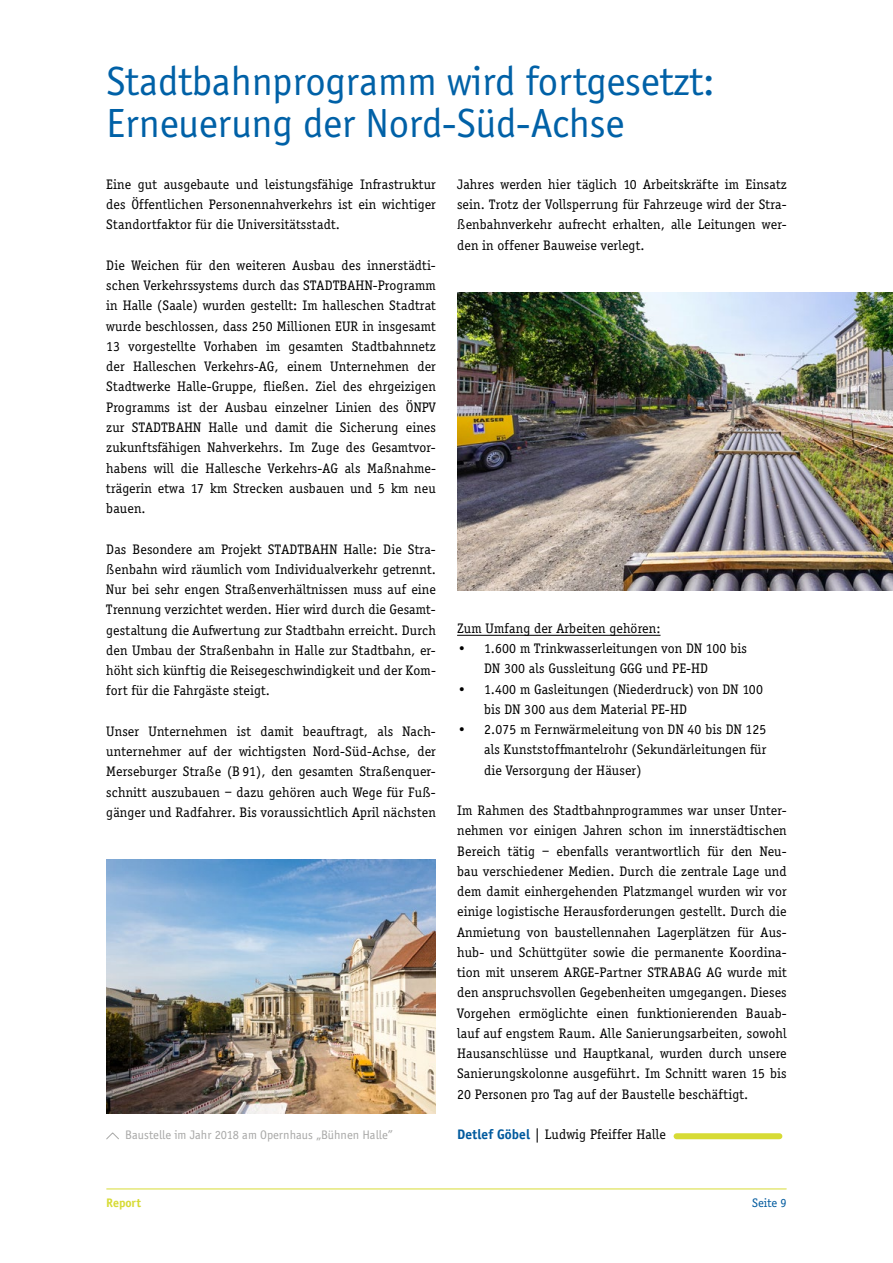
<style>
.page{position:relative;width:893px;height:1263px;background:#fff}
.page>*{position:absolute;margin:0;border:0;box-sizing:border-box;transform-origin:0 0}
.t1{font:42px/42px "Officina Sans";letter-spacing:-.005em;color:#0061a7}
.t2{font:14.25px/20.2px "Officina Serif";letter-spacing:.01em;color:#000;text-align:justify}
.t3{font:12.75px "Officina Sans";color:#a8a8a7}
.t4{font:700 12.75px "Officina Sans";color:#d7db35}
.t5{font:12.75px "Officina Serif";color:#005a9e}
.s1{font-family:"Officina Sans";font-weight:700;color:#005a9e}
</style>
<div class="page">
<img style="left:457px;top:292px;width:436px;height:298px">
<img style="left:106px;top:859px;width:330px;height:255px">
<hr style="left:107px;top:1188px;width:679px;height:1px;background:#d7db35">
<svg style="left:106px;top:1132px;width:13px;height:8px"></svg>
<hr style="left:457px;top:635px;width:203px;height:1px;background:#000">
<div style="left:676px;top:1133px;width:103px;height:6px;background:#d7db35"></div>
<h1 class="t1" style="left:106px;top:61px;width:610px">Stadtbahnprogramm wird fortgesetzt:<br>Erneuerung der Nord-Süd-Achse</h1>
<p class="t2" style="left:106px;top:174px;width:331px">Eine gut ausgebaute und leistungsfähige Infrastruktur des Öffentlichen Personennahverkehrs ist ein wichtiger Standortfaktor für die Universitätsstadt.</p>
<p class="t2" style="left:106px;top:255px;width:331px">Die Weichen für den weiteren Ausbau des innerstädti&shy;schen Verkehrssystems durch das STADTBAHN-Programm in Halle (Saale) wurden gestellt: Im halleschen Stadtrat wurde beschlossen, dass 250 Millionen EUR in insgesamt 13 vorgestellte Vorhaben im gesamten Stadtbahnnetz der Halleschen Verkehrs-AG, einem Unternehmen der Stadtwerke Halle-Gruppe, fließen. Ziel des ehrgeizigen Programms ist der Ausbau einzelner Linien des ÖNPV zur STADTBAHN Halle und damit die Sicherung eines zukunftsfähigen Nahverkehrs. Im Zuge des Gesamtvor&shy;habens will die Hallesche Verkehrs-AG als Maßnahme&shy;trägerin etwa 17 km Strecken ausbauen und 5 km neu bauen.</p>
<p class="t2" style="left:106px;top:539px;width:331px">Das Besondere am Projekt STADTBAHN Halle: Die Stra&shy;ßenbahn wird räumlich vom Individualverkehr getrennt.<br>Nur bei sehr engen Straßenverhältnissen muss auf eine Trennung verzichtet werden. Hier wird durch die Gesamt&shy;gestaltung die Aufwertung zur Stadtbahn erreicht. Durch den Umbau der Straßenbahn in Halle zur Stadtbahn, er&shy;höht sich künftig die Reisegeschwindigkeit und der Kom&shy;fort für die Fahrgäste steigt.</p>
<p class="t2" style="left:106px;top:721px;width:331px">Unser Unternehmen ist damit beauftragt, als Nach&shy;unternehmer auf der wichtigsten Nord-Süd-Achse, der Merseburger Straße (B 91), den gesamten Straßenquer&shy;schnitt auszubauen – dazu gehören auch Wege für Fuß&shy;gänger und Radfahrer. Bis voraussichtlich April nächsten</p>
<p class="t3" style="left:125px;top:1128px;width:269px">Baustelle im Jahr 2018 am Opernhaus „Bühnen Halle”</p>
<p class="t2" style="left:457px;top:174px;width:331px">Jahres werden hier täglich 10 Arbeitskräfte im Einsatz sein. Trotz der Vollsperrung für Fahrzeuge wird der Stra&shy;ßenbahnverkehr aufrecht erhalten, alle Leitungen wer&shy;den in offener Bauweise verlegt.</p>
<p class="t2" style="left:457px;top:618px;width:205px">Zum Umfang der Arbeiten gehören:</p>
<p class="t2" style="left:484px;top:638px;width:264px;text-indent:-27px">• 1.600 m Trinkwasserleitungen von DN 100 bis<br>DN 300 als Gussleitung GGG und PE-HD</p>
<p class="t2" style="left:484px;top:679px;width:280px;text-indent:-27px">• 1.400 m Gasleitungen (Niederdruck) von DN 100 bis DN 300 aus dem Material PE-HD</p>
<p class="t2" style="left:484px;top:719px;width:284px;text-indent:-27px">• 2.075 m Fernwärmeleitung von DN 40 bis DN 125 als Kunststoffmantelrohr (Sekundärleitungen für die Versorgung der Häuser)</p>
<p class="t2" style="left:457px;top:800px;width:331px">Im Rahmen des Stadtbahnprogrammes war unser Unter&shy;nehmen vor einigen Jahren schon im innerstädtischen Bereich tätig – ebenfalls verantwortlich für den Neu&shy;bau verschiedener Medien. Durch die zentrale Lage und dem damit einhergehenden Platzmangel wurden wir vor einige logistische Herausforderungen gestellt. Durch die Anmietung von baustellennahen Lagerplätzen für Aus&shy;hub- und Schüttgüter sowie die permanente Koordina&shy;tion mit unserem ARGE-Partner STRABAG AG wurde mit den anspruchsvollen Gegebenheiten umgegangen. Dieses Vorgehen ermöglichte einen funktionierenden Bauab&shy;lauf auf engstem Raum. Alle Sanierungsarbeiten, sowohl Hausanschlüsse und Hauptkanal, wurden durch unsere Sanierungskolonne ausgeführt. Im Schnitt waren 15 bis 20 Personen pro Tag auf der Baustelle beschäftigt.</p>
<p class="t2" style="left:457px;top:1124px;width:210px"><span class="s1">Detlef Göbel</span> | Ludwig Pfeiffer Halle</p>
<p class="t4" style="left:106px;top:1195px;width:36px">Report</p>
<p class="t5" style="left:752px;top:1195px;width:36px">Seite 9</p>
</div>
